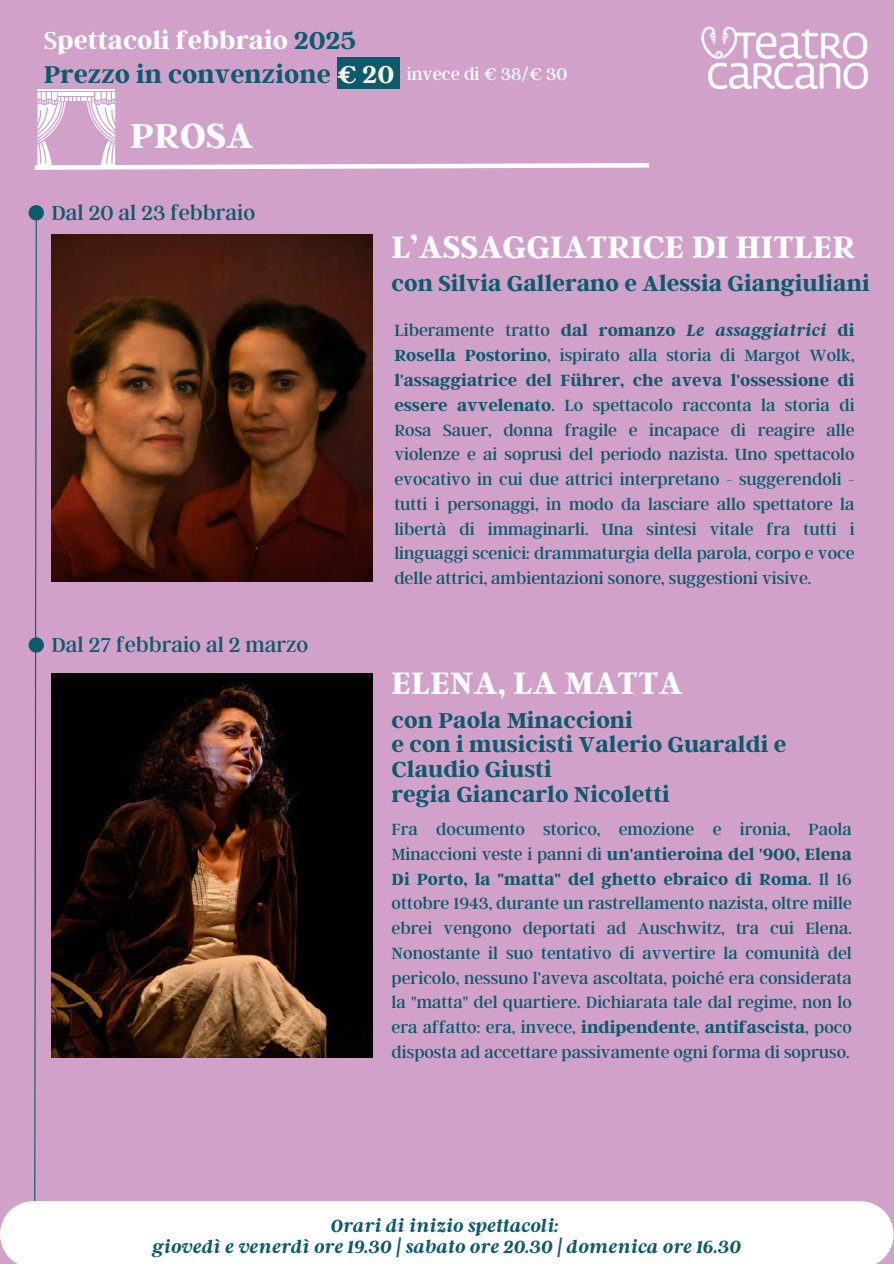
<style>
.page{position:relative;width:894px;height:1264px;background:#fff}
.page>*{position:absolute;margin:0;border:0;box-sizing:border-box;transform-origin:0 0}
.t1{font:700 38.55px "Argent CF";color:#fff}
.t2{font:700 34.5px "Argent CF";color:#fff}
.t3{font:700 27px "Argent CF";color:#0b5a6d}
.t4{font:700 27px "Argent CF";color:#fff}
.t5{font:700 24px/24.8px "Argent CF";color:#0b5a6d}
.t6{font:22.5px "Argent CF";color:#0b5a6d}
.t7{font:italic 700 19.5px "Argent CF";color:#0b5a6d}
.t8{font:18.6px "Argent CF";color:#fff}
.t9{font:18px/24.8px "Argent CF";color:#0b5a6d;text-align:justify}
.s1{font-weight:400}
.s2{color:#0b5a6d}
.s3{color:#f9f2e4}
.s4{font-weight:700}
.s5{font-weight:700;font-style:italic}
</style>
<div class="page">
<div style="left:0;top:0;width:893px;height:1263px;background:#d1a1c9"></div>
<svg style="left:31px;top:219px;width:7px;height:982px"></svg>
<div style="left:29px;top:637px;width:15px;height:15px;background:#0b5a6d;border-radius:50%"></div>
<div style="left:336px;top:58px;width:63px;height:31px;background:#0b5a6d"></div>
<div style="left:0;top:1201px;width:893px;height:62px;background:#fff"></div>
<img style="left:51px;top:673px;width:321px;height:384px">
<img style="left:701px;top:26px;width:168px;height:64px">
<hr style="left:37px;top:89px;width:78px;height:2px;background:#fff">
<svg style="left:34px;top:92px;width:615px;height:78px"></svg>
<img style="left:51px;top:234px;width:321px;height:347px">
<div style="left:29px;top:205px;width:15px;height:15px;background:#0b5a6d;border-radius:50%"></div>
<h1 class="t4" style="left:44px;top:23px;width:313px"><span class="s1">S</span>pettacoli febbraio <span class="s2">2025</span></h1>
<p class="t3" style="left:44px;top:57px;width:352px">Prezzo in convenzione <span class="s3">€ 20</span></p>
<h6 class="t8" style="left:407px;top:62px;width:162px">invece di € 38/€ 30</h6>
<p class="t1" style="left:130px;top:110px;width:124px">PROSA</p>
<p class="t6" style="left:51px;top:198px;width:205px">Dal 20 al 23 febbraio</p>
<h6 class="t2" style="left:391px;top:224px;width:465px">L’ASSAGGIATRICE DI HITLER</h6>
<h2 class="t5" style="left:391px;top:269px;width:479px">con Silvia Gallerano e Alessia Giangiuliani</h2>
<p class="t6" style="left:51px;top:630px;width:258px">Dal 27 febbraio al 2 marzo</p>
<h5 class="t9" style="left:394px;top:317px;width:461px">Liberamente tratto <span class="s4">dal romanzo</span> <span class="s5">Le assaggiatrici</span> <span class="s4">di Rosella Postorino</span>, ispirato alla storia di Margot Wolk, <span class="s4">l'assaggiatrice del Führer, che aveva l'ossessione di essere avvelenato</span>. Lo spettacolo racconta la storia di Rosa Sauer, donna fragile e incapace di reagire alle violenze e ai soprusi del periodo nazista. Uno spettacolo evocativo in cui due attrici interpretano - suggerendoli - tutti i personaggi, in modo da lasciare allo spettatore la libertà di immaginarli. Una sintesi vitale fra tutti i linguaggi scenici: drammaturgia della parola, corpo e voce delle attrici, ambientazioni sonore, suggestioni visive.</h5>
<h2 class="t2" style="left:391px;top:660px;width:292px">ELENA, LA MATTA</h2>
<p class="t5" style="left:391px;top:706px;width:396px">con Paola Minaccioni<br>e con i musicisti Valerio Guaraldi e<br>Claudio Giusti<br>regia Giancarlo Nicoletti</p>
<p class="t9" style="left:391px;top:816px;width:461px">Fra documento storico, emozione e ironia, Paola Minaccioni veste i panni di <span class="s4">un'antieroina del '900, Elena Di Porto, la "matta" del ghetto ebraico di Roma</span>. Il 16 ottobre 1943, durante un rastrellamento nazista, oltre mille ebrei vengono deportati ad Auschwitz, tra cui Elena.<br>Nonostante il suo tentativo di avvertire la comunità del pericolo, nessuno l’aveva ascoltata, poiché era considerata la "matta" del quartiere. Dichiarata tale dal regime, non lo era affatto: era, invece, <span class="s4">indipendente</span>, <span class="s4">antifascista</span>, poco disposta ad accettare passivamente ogni forma di sopruso.</p>
<p class="t7" style="left:330px;top:1212px;width:229px">Orari di inizio spettacoli:</p>
<h4 class="t7" style="left:152px;top:1233px;width:590px">giovedì e venerdì ore 19.30 | sabato ore 20.30 | domenica ore 16.30</h4>
</div>
